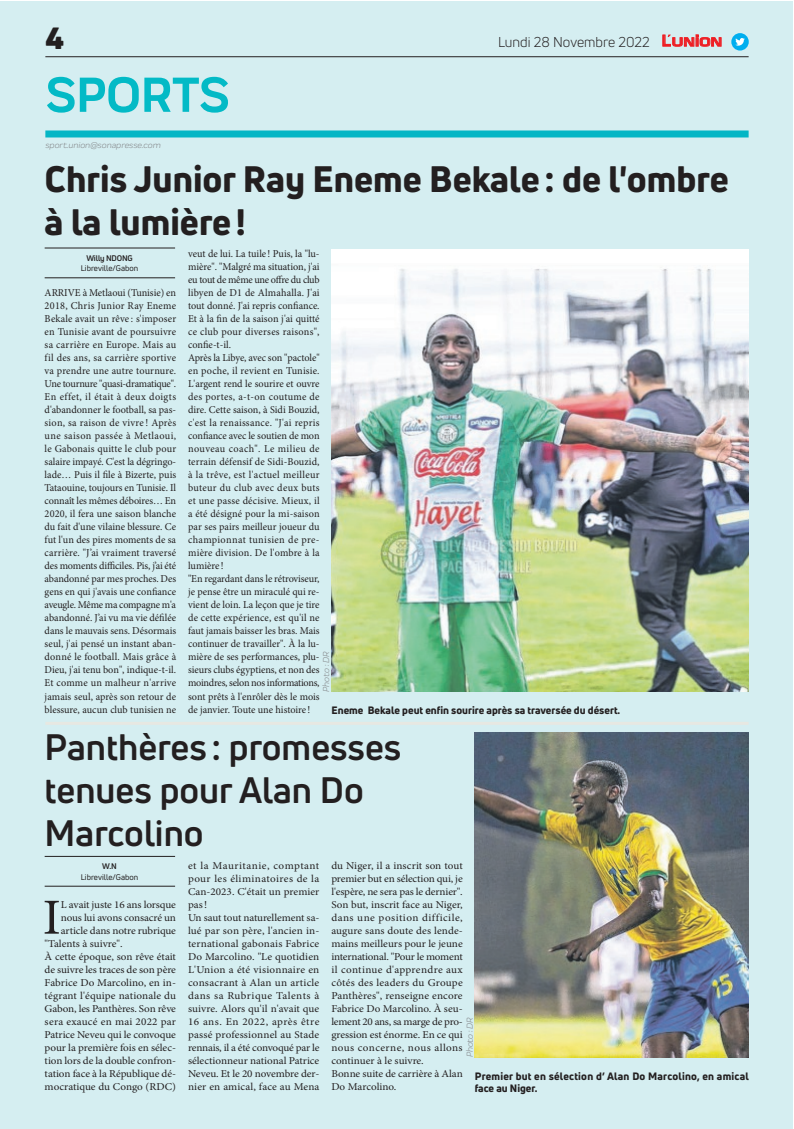
<style>
.page{position:relative;width:794px;height:1129px;background:#fff}
.page>*{position:absolute;margin:0;border:0;box-sizing:border-box;transform-origin:0 0}
.t1{font:700 51px "Praktika";color:#03bac6}
.t2{font:50.5px "Minion Pro";color:#231f20;scale:1.06 1}
.t3{font:800 36px/43.2px "Uni Neue";color:#231f20}
.t4{font:700 36px/43.2px "Uni Neue";color:#231f20}
.t5{font:900 30px "Uni Neue";color:#231f20}
.t6{font:14px "Uni Neue";color:#231f20}
.t7{font:10.5px/13px "Minion Pro";color:#231f20;text-align:justify}
.t8{font:10.5px/13px "Minion Pro";color:#231f20;scale:1.06 1}
.t9{font:800 10.5px/12.6px "Uni Neue";letter-spacing:.02em;color:#231f20}
.t10{font:800 10.5px "Uni Neue";color:#231f20}
.t11{font:10.5px "Minion Pro";letter-spacing:-.02em;color:#231f20;scale:1.06 1}
.t12{font:10.5px "Minion Pro";letter-spacing:.02em;color:#231f20;scale:1.06 1}
.t13{font:italic 9px "Praktika";color:#818386}
.t14{font:8px "Uni Neue";color:#231f20}
.t15{font:700 8px "Uni Neue";letter-spacing:-.02em;color:#231f20}
.s1{font-family:"Eurostile";font-weight:600;font-size:14.9px;color:#ee1d23}
.s2{font-family:"Eurostile";font-weight:600;font-size:11.4px;color:#ee1d23}
</style>
<div class="page">
<div style="left:0;top:1px;width:793px;height:1127px;background:#d5eef1"></div>
<hr style="left:45px;top:56px;width:703px;height:1px;background:#231f20">
<div style="left:45px;top:130px;width:703px;height:7px;background:#04b6c5"></div>
<svg style="left:662px;top:34px;width:60px;height:13px"></svg>
<div style="left:731px;top:33px;width:17px;height:18px;background:#00aeef;border-radius:50%"></div>
<svg style="left:735px;top:38px;width:10px;height:8px"></svg>
<hr style="left:45px;top:277px;width:130px;height:1px;background:#231f20">
<hr style="left:45px;top:248px;width:130px;height:1px;background:#231f20">
<hr style="left:45px;top:885px;width:130px;height:1px;background:#231f20">
<hr style="left:45px;top:856px;width:130px;height:1px;background:#231f20">
<img style="left:332px;top:249px;width:416px;height:442px">
<img style="left:475px;top:732px;width:273px;height:325px">
<hr style="left:45px;top:721px;width:703px;height:3px;background:#e7e8e2">
<h3 class="t5" style="left:45px;top:17px;width:20px">4</h3>
<h1 class="t1" style="left:46px;top:54px;width:185px">SPORTS</h1>
<p class="t13" style="left:45px;top:139px;width:117px">sport.union@sonapresse.com</p>
<h3 class="t6" style="left:498px;top:33px;width:225px">Lundi 28 Novembre 2022 <span class="s1">L</span><span class="s2">UNION</span></h3>
<h3 class="t3" style="left:45px;top:156px;width:685px">Chris Junior Ray Eneme Bekale: de l'ombre à la lumière!</h3>
<p class="t15" style="left:86px;top:253px;width:48px">Willy NDONG</p>
<p class="t14" style="left:81px;top:263px;width:59px">Libreville/Gabon</p>
<p class="t7" style="left:188px;top:247px;width:133px;text-align:left">veut de lui. La tuile ! Puis, la "lu&shy;mière". "Malgré ma situation, j'ai eu tout de même une offre du club libyen de D1 de Almahalla. J'ai tout donné. J'ai repris confiance.<br>Et à la fin de la saison j'ai quitté ce club pour diverses raisons", confie-t-il.<br>Après la Libye, avec son "pactole" en poche, il revient en Tunisie.<br>L'argent rend le sourire et ouvre des portes, a-t-on coutume de dire. Cette saison, à Sidi Bouzid, c'est la renaissance. "J'ai repris confiance avec le soutien de mon nouveau coach". Le milieu de terrain défensif de Sidi-Bouzid, à la trêve, est l'actuel meilleur buteur du club avec deux buts et une passe décisive. Mieux, il a été désigné pour la mi-saison par ses pairs meilleur joueur du championnat tunisien de pre&shy;mière division. De l'ombre à la lumière !<br>"En regardant dans le rétroviseur, je pense être un miraculé qui re&shy;vient de loin. La leçon que je tire de cette expérience, est qu'il ne faut jamais baisser les bras. Mais continuer de travailler". À la lu&shy;mière de ses performances, plu&shy;sieurs clubs égyptiens, et non des moindres, selon nos informations, sont prêts à l'enrôler dès le mois de janvier. Toute une histoire !</p>
<p class="t7" style="left:45px;top:286px;width:133px">ARRIVE à Metlaoui (Tunisie) en 2018, Chris Junior Ray Eneme Bekale avait un rêve : s'imposer en Tunisie avant de poursuivre sa carrière en Europe. Mais au fil des ans, sa carrière sportive va prendre une autre tournure.<br>Une tournure "quasi-dramatique".<br>En effet, il était à deux doigts d'abandonner le football, sa pas&shy;sion, sa raison de vivre ! Après une saison passée à Metlaoui, le Gabonais quitte le club pour salaire impayé. C'est la dégringo&shy;lade… Puis il file à Bizerte, puis Tataouine, toujours en Tunisie. Il connaît les mêmes déboires… En 2020, il fera une saison blanche du fait d'une vilaine blessure. Ce fut l'un des pires moments de sa carrière. "J’ai vraiment traversé des moments difficiles. Pis, j’ai été abandonné par mes proches. Des gens en qui j'avais une confiance aveugle. Même ma compagne m'a abandonné. J’ai vu ma vie défilée dans le mauvais sens. Désormais seul, j'ai pensé un instant aban&shy;donné le football. Mais grâce à Dieu, j'ai tenu bon", indique-t-il.<br>Et comme un malheur n'arrive jamais seul, après son retour de blessure, aucun club tunisien ne</p>
<p class="t13" style="left:320px;top:691px;width:41px;rotate:-90deg">Photo : DR</p>
<p class="t10" style="left:332px;top:702px;width:290px">Eneme Bekale peut enfin sourire après sa traversée du désert.</p>
<h3 class="t4" style="left:45px;top:724px;width:358px">Panthères : promesses tenues pour Alan Do<br>Marcolino</h3>
<p class="t15" style="left:102px;top:861px;width:16px">W.N</p>
<p class="t14" style="left:81px;top:871px;width:59px">Libreville/Gabon</p>
<p class="t8" style="left:188px;top:858px;width:125px">et la Mauritanie, comptant pour les éliminatoires de la<br>Can-2023. C'était un premier pas!<br>Un saut tout naturellement sa&shy;lué par son père, l'ancien in&shy;ternational gabonais Fabrice<br>Do Marcolino. "Le quotidien<br>L'Union a été visionnaire en consacrant à Alan un article dans sa Rubrique Talents à suivre. Alors qu'il n'avait que<br>16 ans. En 2022, après être passé professionnel au Stade rennais, il a été convoqué par le sélectionneur national Patrice<br>Neveu. Et le 20 novembre der&shy;nier en amical, face au Mena</p>
<p class="t8" style="left:331px;top:858px;width:125px">du Niger, il a inscrit son tout premier but en sélection qui, je l'espère, ne sera pas le dernier".<br>Son but, inscrit face au Niger, dans une position difficile, augure sans doute des lende&shy;mains meilleurs pour le jeune international. "Pour le moment il continue d'apprendre aux côtés des leaders du Groupe<br>Panthères", renseigne encore<br>Fabrice Do Marcolino. À seu&shy;lement 20 ans, sa marge de pro&shy;gression est énorme. En ce qui nous concerne, nous allons continuer à le suivre.<br>Bonne suite de carrière à Alan<br>Do Marcolino.</p>
<h2 class="t2" style="left:43px;top:883px;width:19px">I</h2>
<p class="t8" style="left:61px;top:897px;width:110px">L avait juste 16 ans lorsque</p>
<p class="t11" style="left:61px;top:910px;width:110px">nous lui avons consacré un</p>
<p class="t8" style="left:61px;top:923px;width:110px">article dans notre rubrique</p>
<p class="t8" style="left:45px;top:936px;width:75px">"Talents à suivre".</p>
<p class="t8" style="left:45px;top:949px;width:125px">À cette époque, son rêve était</p>
<p class="t8" style="left:45px;top:962px;width:125px">de suivre les traces de son père</p>
<p class="t8" style="left:45px;top:975px;width:125px">Fabrice Do Marcolino, en in-</p>
<p class="t8" style="left:45px;top:988px;width:125px">tégrant l'équipe nationale du</p>
<p class="t8" style="left:45px;top:1001px;width:125px">Gabon, les Panthères. Son rêve</p>
<p class="t12" style="left:45px;top:1014px;width:125px">sera exaucé en mai 2022 par</p>
<p class="t8" style="left:45px;top:1027px;width:125px">Patrice Neveu qui le convoque</p>
<p class="t8" style="left:45px;top:1040px;width:125px">pour la première fois en sélec-</p>
<p class="t8" style="left:45px;top:1053px;width:125px">tion lors de la double confron-</p>
<p class="t8" style="left:45px;top:1066px;width:125px">tation face à la République dé-</p>
<p class="t8" style="left:45px;top:1079px;width:125px">mocratique du Congo (RDC)</p>
<p class="t13" style="left:463px;top:1057px;width:41px;rotate:-90deg">Photo : DR</p>
<p class="t9" style="left:475px;top:1069px;width:275px">Premier but en sélection d’ Alan Do Marcolino, en amical face au Niger.</p>
</div>
